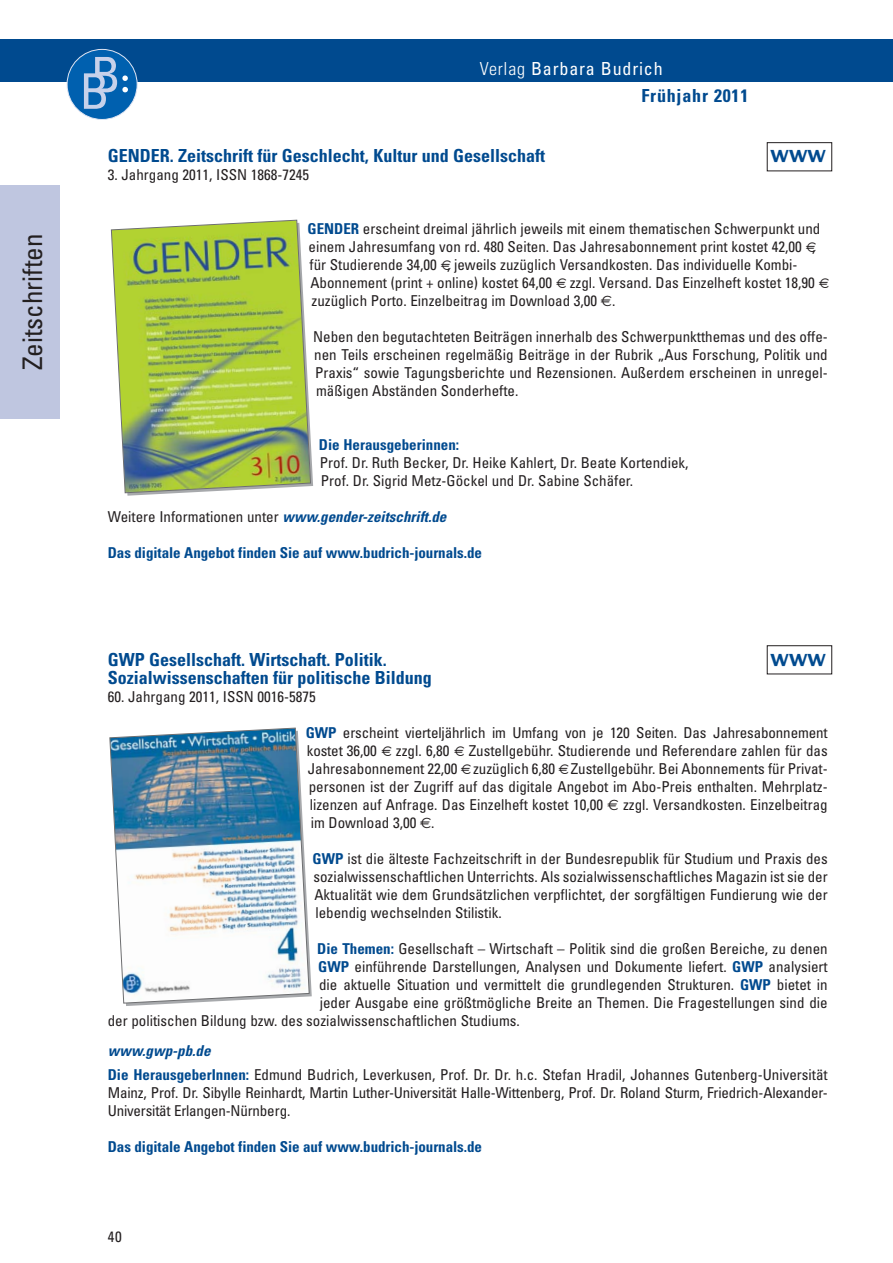
<style>
.page{position:relative;width:893px;height:1263px;background:#fff}
.page>*{position:absolute;margin:0;border:0;box-sizing:border-box;transform-origin:0 0}
.t1{font:condensed 27px "Univers";color:#231f20}
.t2{font:600 24px "Dialog";color:#004a8f}
.t3{font:700 condensed 18px/18px "Univers";color:#004a8f}
.t4{font:condensed 18px/26.4px "Univers";letter-spacing:.045em;color:#fff}
.t5{font:condensed 15px/18px "Univers";color:#231f20}
.t6{font:700 condensed 15px "Univers";letter-spacing:-.005em;color:#004a8f}
.s1{font-weight:300}
.s2{font-weight:700;color:#004a8f}
.s3{font-family:"Euro Sans";font-stretch:normal}
.s4{font-weight:700;font-style:italic;color:#004a8f}
</style>
<div class="page">
<div style="left:0;top:185px;width:60px;height:234px;background:#bfc6e0"></div>
<div style="left:0;top:39px;width:893px;height:43px;background:#004a8f"></div>
<div style="left:67px;top:49px;width:70px;height:70px;background:#0060af;border-radius:50%"></div>
<div style="left:67px;top:49px;width:71px;height:71px;border:1px solid #e0e5f3;border-radius:50%"></div>
<svg style="left:84px;top:57px;width:44px;height:52px"></svg>
<img style="left:111px;top:220px;width:200px;height:273px">
<img style="left:110px;top:728px;width:199px;height:275px">
<div style="left:767px;top:142px;width:65px;height:29px;border:1px solid #231f20"></div>
<div style="left:767px;top:645px;width:65px;height:29px;border:1px solid #231f20"></div>
<h1 class="t1" style="left:23px;top:370px;width:138px;rotate:-90deg">Zeitschriften</h1>
<p class="t4" style="left:641px;top:57px;width:108px;text-indent:-162px"><span class="s1">Verlag</span> Barbara Budrich<br><span class="s2">Frühjahr 2011</span></p>
<p class="t3" style="left:108px;top:148px;width:439px">GENDER. Zeitschrift für Geschlecht, Kultur und Gesellschaft</p>
<p class="t5" style="left:108px;top:167px;width:203px">3. Jahrgang 2011, ISSN 1868-7245</p>
<h2 class="t2" style="left:771px;top:145px;width:57px">www</h2>
<p class="t5" style="left:308px;top:221px;width:514px"><span class="s2">GENDER</span> erscheint dreimal jährlich jeweils mit einem thematischen Schwerpunkt und einem Jahresumfang von rd. 480 Seiten. Das Jahresabonnement print kostet 42,00 , für Studierende 34,00 , jeweils zuzüglich Versandkosten. Das individuelle Kombi-Abonnement (print + online) kostet 64,00 zzgl. Versand. Das Einzelheft kostet 18,90 zuzüglich Porto. Einzelbeitrag im Download 3,00 <span class="s3">€</span>.</p>
<p class="t5" style="left:313px;top:329px;width:516px;text-align:justify">Neben den begutachteten Beiträgen innerhalb des Schwerpunktthemas und des offe&shy;nen Teils erscheinen regelmäßig Beiträge in der Rubrik „Aus Forschung, Politik und Praxis“ sowie Tagungsberichte und Rezensionen. Außerdem erscheinen in unregel&shy;mäßigen Abständen Sonderhefte.</p>
<p class="t6" style="left:319px;top:439px;width:142px">Die Herausgeberinnen:</p>
<p class="t5" style="left:320px;top:455px;width:370px">Prof. Dr. Ruth Becker, Dr. Heike Kahlert, Dr. Beate Kortendiek,<br>Prof. Dr. Sigrid Metz-Göckel und Dr. Sabine Schäfer.</p>
<p class="t5" style="left:108px;top:509px;width:343px">Weitere Informationen unter <span class="s4">www.gender-zeitschrift.de</span></p>
<p class="t6" style="left:108px;top:547px;width:376px">Das digitale Angebot finden Sie auf www.budrich-journals.de</p>
<p class="t3" style="left:108px;top:652px;width:326px">GWP Gesellschaft. Wirtschaft. Politik.<br>Sozialwissenschaften für politische Bildung</p>
<p class="t5" style="left:108px;top:689px;width:209px">60. Jahrgang 2011, ISSN 0016-5875</p>
<p class="t5" style="left:306px;top:725px;width:523px"><span class="s2">GWP</span> erscheint vierteljährlich im Umfang von je 120 Seiten. Das Jahresabonnement kostet 36,00</p>
<h2 class="t2" style="left:771px;top:649px;width:57px">www</h2>
<p class="t5" style="left:308px;top:743px;width:521px;text-align:justify;text-indent:161px">Zustellgebühr. Studierende und Referendare zahlen für das Jahresabonnement 22,00 zuzüglich 6,80 Zustellgebühr. Bei Abonnements für Privat - personen ist der Zugriff auf das digitale Angebot im Abo-Preis enthalten. Mehrplatz - lizenzen auf Anfrage. Das Einzelheft kostet 10,00 <span class="s3">€</span> zzgl. Versandkosten. Einzelbeitrag im Download 3,00 <span class="s3">€</span>.</p>
<p class="t5" style="left:313px;top:851px;width:517px;text-align:justify"><span class="s2">GWP</span> ist die älteste Fachzeitschrift in der Bundesrepublik für Studium und Praxis des sozialwissenschaftlichen Unterrichts. Als sozialwissenschaftliches Magazin ist sie der Aktualität wie dem Grundsätzlichen verpflichtet, der sorgfältigen Fundierung wie der lebendig wechselnden Stilistik.</p>
<p class="t5" style="left:317px;top:941px;width:512px"><span class="s2">Die Themen:</span> Gesellschaft – Wirtschaft – Politik sind die großen Bereiche, zu denen</p>
<p class="t5" style="left:318px;top:959px;width:511px"><span class="s2">GWP</span> einführende Darstellungen, Analysen und Dokumente liefert. <span class="s2">GWP</span> analysiert</p>
<p class="t5" style="left:319px;top:977px;width:510px">die aktuelle Situation und vermittelt die grundlegenden Strukturen. <span class="s2">GWP</span> bietet in</p>
<p class="t5" style="left:320px;top:995px;width:509px">jeder Ausgabe eine größtmögliche Breite an Themen. Die Fragestellungen sind die</p>
<p class="t5" style="left:108px;top:1013px;width:414px">der politischen Bildung bzw. des sozialwissenschaftlichen Studiums.</p>
<p class="t5" style="left:108px;top:1040px;width:721px;line-height:24px"><span class="s4">www.gwp-pb.de<br></span><span class="s2">Die HerausgeberInnen:</span> Edmund Budrich, Leverkusen, Prof. Dr. Dr. h.c. Stefan Hradil, Johannes Gutenberg-Universität</p>
<p class="t5" style="left:108px;top:1085px;width:721px">Mainz, Prof. Dr. Sibylle Reinhardt, Martin Luther-Universität Halle-Wittenberg, Prof. Dr. Roland Sturm, Friedrich-Alexander-<br>Universität Erlangen-Nürnberg.</p>
<p class="t6" style="left:108px;top:1141px;width:376px">Das digitale Angebot finden Sie auf www.budrich-journals.de</p>
<p class="t5" style="left:396px;top:743px;width:55px">zzgl. 6,80</p>
<p class="t5" style="left:108px;top:1229px;width:15px">40</p>
</div>
